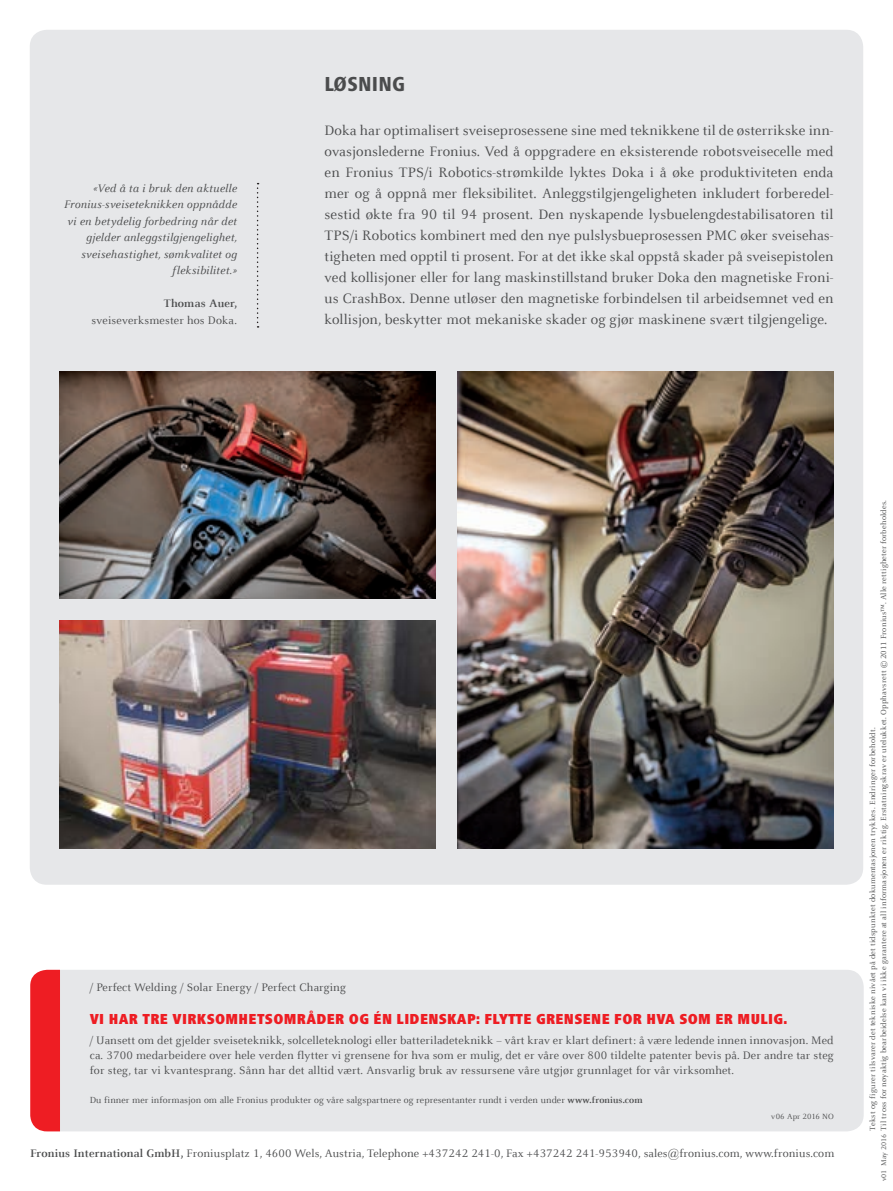
<style>
.page{position:relative;width:893px;height:1191px;background:#fff}
.page>*{position:absolute;margin:0;border:0;box-sizing:border-box;transform-origin:0 0}
.t1{font:800 condensed 21px "Frutiger Next LTW1 G";color:#4b4c4d}
.t2{font:15px/21px "Celeste Offc Pro";letter-spacing:.005em;color:#4b4c4d;text-align:justify}
.t3{font:900 condensed 15px "Frutiger Next LTW1 G";letter-spacing:.02em;color:#ee1d23}
.t4{font:12px/15px "Celeste Offc Pro";letter-spacing:.01em;color:#4b4c4d;text-align:justify}
.t5{font:italic 12px/16.5px "Celeste Offc Pro";letter-spacing:.02em;color:#4b4c4d;text-align:right}
.t6{font:700 12px "Celeste Offc Pro";letter-spacing:.01em;color:#4b4c4d}
.t7{font:9.75px "Celeste Offc Pro";letter-spacing:.01em;color:#4b4c4d}
.t8{font:8.25px/11.2px "Celeste Offc Pro";letter-spacing:.02em;color:#4b4c4d}
.s1{font-weight:700}
.s2{font-size:7.5px}
</style>
<div class="page">
<div style="left:60px;top:970px;width:804px;height:161px;background:#e6e7e9"></div>
<div style="left:30px;top:969px;width:30px;height:162px;background:#ee1d23"></div>
<div style="left:30px;top:30px;width:833px;height:854px;background:#e6e7e9;border-radius:17px"></div>
<img style="left:60px;top:371px;width:376px;height:228px">
<img style="left:60px;top:621px;width:376px;height:227px">
<img style="left:457px;top:371px;width:376px;height:477px">
<svg style="left:257px;top:183px;width:2px;height:144px"></svg>
<p class="t5" style="left:64px;top:179px;width:175px">«Ved å ta i bruk den aktuelle<br>Fronius-sveiseteknikken oppnådde vi en betydelig forbedring når det gjelder anleggstilgjengelighet, sveisehastighet, sømkvalitet og fleksibilitet.»</p>
<p class="t6" style="left:164px;top:296px;width:75px">Thomas Auer,</p>
<p class="t4" style="left:92px;top:312px;width:147px">sveiseverksmester hos Doka.</p>
<h1 class="t1" style="left:325px;top:72px;width:80px">LØSNING</h1>
<p class="t2" style="left:325px;top:119px;width:510px">Doka har optimalisert sveiseprosessene sine med teknikkene til de østerrikske inn&shy;ovasjonslederne Fronius. Ved å oppgradere en eksisterende robotsveisecelle med en Fronius TPS/i Robotics-strømkilde lyktes Doka i å øke produktiviteten enda mer og å oppnå mer fleksibilitet. Anleggstilgjengeligheten inkludert forberedel&shy;sestid økte fra 90 til 94 prosent. Den nyskapende lysbuelengdestabilisatoren til TPS/i Robotics kombinert med den nye pulslysbueprosessen PMC øker sveisehas&shy;tigheten med opptil ti prosent. For at det ikke skal oppstå skader på sveisepistolen ved kollisjoner eller for lang maskinstillstand bruker Doka den magnetiske Froni&shy;us CrashBox. Denne utløser den magnetiske forbindelsen til arbeidsemnet ved en kollisjon, beskytter mot mekaniske skader og gjør maskinene svært tilgjengelige.</p>
<p class="t4" style="left:90px;top:979px;width:258px">/ Perfect Welding / Solar Energy / Perfect Charging</p>
<p class="t3" style="left:90px;top:1010px;width:699px">VI HAR TRE VIRKSOMHETSOMRÅDER OG ÉN LIDENSKAP: FLYTTE GRENSENE FOR HVA SOM ER MULIG.</p>
<p class="t4" style="left:90px;top:1032px;width:746px">/ Uansett om det gjelder sveiseteknikk, solcelleteknologi eller batteriladeteknikk − vårt krav er klart definert: å være ledende innen innovasjon. Med ca. 3700 medarbeidere over hele verden flytter vi grensene for hva som er mulig, det er våre over 800 tildelte patenter bevis på. Der andre tar steg for steg, tar vi kvantesprang. Sånn har det alltid vært. Ansvarlig bruk av ressursene våre utgjør grunnlaget for vår virksomhet.</p>
<p class="t8" style="left:771px;top:1111px;width:64px">v06 Apr 2016 NO</p>
<p class="t4" style="left:30px;top:1145px;width:806px"><span class="s1">Fronius International GmbH,</span> Froniusplatz 1, 4600 Wels, Austria, Telephone +437242 241-0, Fax +437242 241-953940, sales@fronius.com, www.fronius.com</p>
<p class="t7" style="left:90px;top:1094px;width:554px">Du finner mer informasjon om alle Fronius produkter og våre salgspartnere og representanter rundt i verden under <span class="s1">www.fronius.com</span></p>
<p class="t8" style="left:867px;top:1181px;width:682px;text-indent:51px;rotate:-90deg">Tekst og figurer tilsvarer det tekniske nivået på det tidspunktet dokumentasjonen trykkes. Endringer forbeholdt.<br><span class="s2">v01 May 2016</span> Til tross for nøyaktig bearbeidelse kan vi ikke garantere at all informasjonen er riktig. Erstatningskrav er utelukket. Opphavsrett © 2011 Fronius™. Alle rettigheter forbeholdes.</p>
</div>
